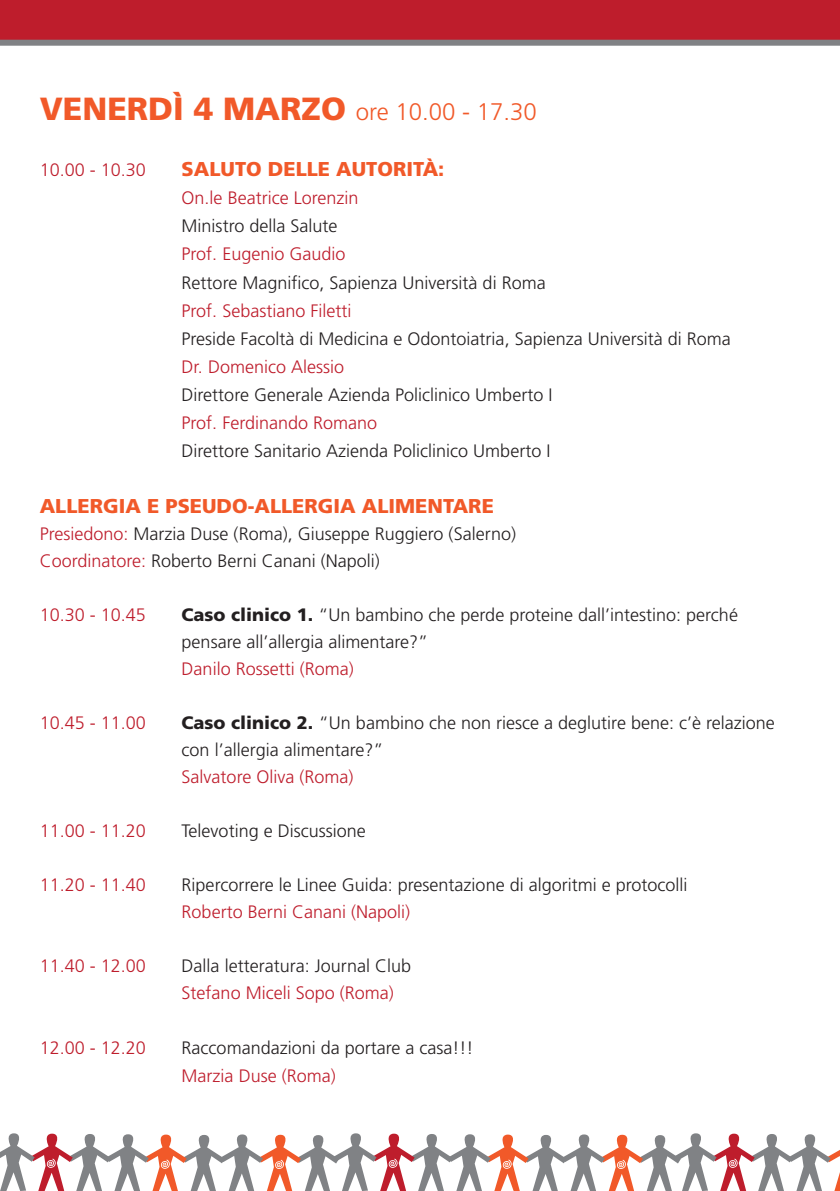
<style>
.page{position:relative;width:840px;height:1191px;background:#fff}
.page>*{position:absolute;margin:0;border:0;box-sizing:border-box;transform-origin:0 0}
.t1{font:300 24px "Frutiger LT Std";color:#f15929}
.t2{font:900 20px "Frutiger LT Std";color:#f15929}
.t3{font:300 18px/27px "Frutiger LT Std";color:#231f20}
.t4{font:300 18px "Frutiger LT Std";color:#be1d2c}
.s1{font-weight:900;font-size:32px}
.s2{color:#be1d2c}
.s3{font-weight:900}
</style>
<div class="page">
<svg style="left:0;top:1133px;width:839px;height:58px"></svg>
<div style="left:0;top:0;width:839px;height:40px;background:#be1d2c"></div>
<div style="left:0;top:40px;width:839px;height:6px;background:#808285"></div>
<h1 class="t1" style="left:40px;top:99px;width:498px"><span class="s1">Venerdì 4 Marzo</span> ore 10.00 - 17.30</h1>
<p class="t4" style="left:40px;top:160px;width:108px">10.00 - 10.30</p>
<p class="t2" style="left:181px;top:157px;width:264px">SALUTO DE LLE AUTORITÀ:</p>
<p class="t4" style="left:181px;top:188px;width:178px">On.le Beatrice Lorenzin</p>
<p class="t3" style="left:181px;top:213px;width:157px">Ministro della Salute</p>
<p class="t4" style="left:181px;top:244px;width:165px">Prof. Eugenio Gaudio</p>
<p class="t3" style="left:181px;top:269px;width:365px">Rettore Magnifico, Sapienza Università di Roma</p>
<p class="t4" style="left:181px;top:300px;width:171px">Prof. Sebastiano Filetti</p>
<p class="t3" style="left:181px;top:325px;width:550px">Preside Facoltà di Medicina e Odontoiatria, Sapienza Università di Roma</p>
<p class="t4" style="left:181px;top:356px;width:164px">Dr. Domenico Alessio</p>
<p class="t3" style="left:181px;top:381px;width:372px">Direttore Generale Azienda Policlinico Umberto I</p>
<p class="t4" style="left:181px;top:412px;width:197px">Prof. Ferdinando Romano</p>
<p class="t3" style="left:181px;top:437px;width:370px">Direttore Sanitario Azienda Policlinico Umberto I</p>
<p class="t2" style="left:40px;top:493px;width:441px">ALLERGIA E PSEUDO-ALLERGIA ALIMENTARE</p>
<p class="t3" style="left:40px;top:520px;width:477px"><span class="s2">Presiedono:</span> Marzia Duse (Roma), Giuseppe Ruggiero (Salerno)<br><span class="s2">Coordinatore:</span> Roberto Berni Canani (Napoli)</p>
<p class="t4" style="left:40px;top:604px;width:108px">10.30 - 10.45</p>
<p class="t3" style="left:181px;top:601px;width:557px"><span class="s3">Caso clinico 1.</span> “Un bambino che perde proteine dall’intestino: perché pensare all’allergia alimentare?”</p>
<p class="t4" style="left:181px;top:658px;width:174px">Danilo Rossetti (Roma)</p>
<p class="t4" style="left:40px;top:712px;width:108px">10.45 - 11.00</p>
<p class="t3" style="left:181px;top:709px;width:594px"><span class="s3">Caso clinico 2.</span> “Un bambino che non riesce a deglutire bene: c’è relazione con l’allergia alimentare?”</p>
<p class="t4" style="left:181px;top:766px;width:173px">Salvatore Oliva (Roma)</p>
<p class="t4" style="left:40px;top:820px;width:108px">11.00 - 11.20</p>
<p class="t3" style="left:181px;top:817px;width:186px">Televoting e Discussione</p>
<p class="t4" style="left:40px;top:874px;width:108px">11.20 - 11.40</p>
<p class="t3" style="left:181px;top:871px;width:507px">Ripercorrere le Linee Guida: presentazione di algoritmi e protocolli</p>
<p class="t4" style="left:181px;top:901px;width:230px">Roberto Berni Canani (Napoli)</p>
<p class="t4" style="left:40px;top:955px;width:108px">11.40 - 12.00</p>
<p class="t3" style="left:181px;top:952px;width:231px">Dalla letteratura: Journal Club</p>
<p class="t4" style="left:181px;top:982px;width:214px">Stefano Miceli Sopo (Roma)</p>
<p class="t4" style="left:40px;top:1037px;width:108px">12.00 - 12.20</p>
<p class="t3" style="left:181px;top:1034px;width:293px">Raccomandazioni da portare a casa!!!</p>
<p class="t4" style="left:181px;top:1065px;width:156px">Marzia Duse (Roma)</p>
</div>
